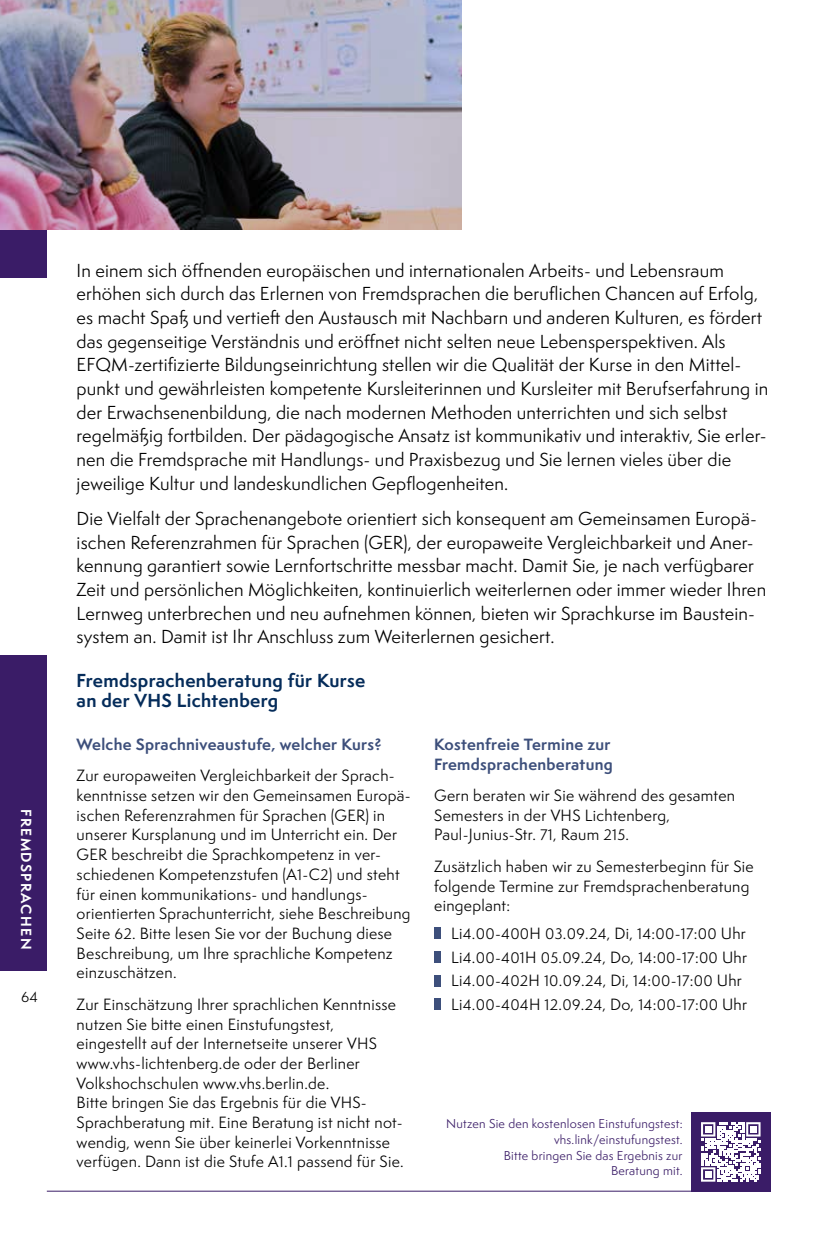
<style>
.page{position:relative;width:830px;height:1255px;background:#fff}
.page>*{position:absolute;margin:0;border:0;box-sizing:border-box;transform-origin:0 0}
.t1{font:17.4px/23.7px "Semplicita Pro";letter-spacing:.01em;color:#000}
.t2{font:700 17.4px/19.6px "Semplicita Pro";letter-spacing:.02em;color:#052c5a}
.t3{font:15px/19.6px "Semplicita Pro";letter-spacing:.02em;color:#000}
.t4{font:700 15px/19.6px "Semplicita Pro";letter-spacing:.02em;color:#3d4f7b}
.t5{font:14.1px/23.5px "Semplicita Pro";letter-spacing:.02em;color:#000}
.t6{font:700 13.5px "Semplicita Pro";letter-spacing:.1em;color:#fff}
.t7{font:13.5px "Semplicita Pro";color:#000}
.t8{font:11.85px/15.8px "Semplicita Pro";letter-spacing:.02em;color:#3a1c67;text-align:right}
.s1{font-weight:700;color:#3d4f7b}
.s2{font-size:14.1px}
.s3{font-size:15px}
</style>
<div class="page">
<div style="left:0;top:230px;width:47px;height:47px;background:#3a1c67"></div>
<img style="left:0;top:0;width:461px;height:230px">
<div style="left:690px;top:1112px;width:80px;height:79px;background:#3a1c67"></div>
<svg style="left:701px;top:1122px;width:59px;height:59px"></svg>
<div style="left:704px;top:1171px;width:7px;height:6px;background:#fff"></div>
<hr style="left:47px;top:1190px;width:723px;height:1px;background:#3a1c67">
<div style="left:434px;top:927px;width:6px;height:11px;background:#3d4f7b"></div>
<div style="left:434px;top:951px;width:6px;height:11px;background:#3d4f7b"></div>
<div style="left:434px;top:974px;width:6px;height:12px;background:#3d4f7b"></div>
<div style="left:434px;top:998px;width:6px;height:11px;background:#3d4f7b"></div>
<div style="left:0;top:655px;width:47px;height:315px;background:#3a1c67"></div>
<p class="t6" style="left:36px;top:809px;width:142px;rotate:90deg">FREMDSPRACHEN</p>
<p class="t7" style="left:21px;top:987px;width:18px">64</p>
<p class="t1" style="left:77px;top:258px;width:693px">In einem sich öffnenden europäischen und internationalen Arbeits- und Lebensraum erhöhen sich durch das Erlernen von Fremdsprachen die beruflichen Chancen auf Erfolg, es macht Spaß und vertieft den Austausch mit Nachbarn und anderen Kulturen, es fördert das gegenseitige Verständnis und eröffnet nicht selten neue Lebensperspektiven. Als EFQM-zertifizierte Bildungseinrichtung stellen wir die Qualität der Kurse in den Mittel&shy;punkt und gewährleisten kompetente Kursleiterinnen und Kursleiter mit Berufserfahrung in der Erwachsenenbildung, die nach modernen Methoden unterrichten und sich selbst regelmäßig fortbilden. Der pädagogische Ansatz ist kommunikativ und interaktiv, Sie erler&shy;nen die Fremdsprache mit Handlungs- und Praxisbezug und Sie lernen vieles über die jeweilige Kultur und landeskundlichen Gepflogenheiten.</p>
<p class="t1" style="left:77px;top:506px;width:690px">Die Vielfalt der Sprachenangebote orientiert sich konsequent am Gemeinsamen Europä&shy;ischen Referenzrahmen für Sprachen (GER), der europaweite Vergleichbarkeit und Aner&shy;kennung garantiert sowie Lernfortschritte messbar macht. Damit Sie, je nach verfügbarer Zeit und persönlichen Möglichkeiten, kontinuierlich weiterlernen oder immer wieder Ihren Lernweg unterbrechen und neu aufnehmen können, bieten wir Sprachkurse im Baustein&shy;system an. Damit ist Ihr Anschluss zum Weiterlernen gesichert.</p>
<p class="t2" style="left:77px;top:670px;width:290px">Fremdsprachenberatung für Kurse an der VHS Lichtenberg</p>
<p class="t3" style="left:77px;top:728px;width:319px;line-height:31.5px"><span class="s1">welche Sprachniveaustufe, welcher Kurs?<br></span>Zur europaweiten Vergleichbarkeit der Sprach-</p>
<p class="t3" style="left:77px;top:785px;width:335px">kenntnisse setzen wir den Gemeinsamen Europä&shy;ischen Referenzrahmen für Sprachen (GER) in unserer Kursplanung und im Unterricht ein. Der GER beschreibt die Sprachkompetenz in ver&shy;schiedenen Kompetenzstufen (A<span class="s2">1</span>-C<span class="s2">2</span>) und steht für einen kommunikations- und handlungs - orientierten Sprachunterricht, siehe Beschreibung Seite <span class="s2">62</span>. Bitte lesen Sie vor der Buchung diese Beschreibung, um Ihre sprachliche Kompetenz einzuschätzen.</p>
<p class="t3" style="left:77px;top:994px;width:328px">Zur Einschätzung Ihrer sprachlichen Kenntnisse nutzen Sie bitte einen Einstufungstest, eingestellt auf der Internetseite unserer VHS www.vhs-lichtenberg.de oder der Berliner Volkshochschulen www.vhs.berlin.de.<br>Bitte bringen Sie das Ergebnis für die VHS-Sprachberatung mit. Eine Beratung ist nicht not&shy;wendig, wenn Sie über keinerlei Vorkenntnisse verfügen. Dann ist die Stufe A<span class="s2">1</span>.<span class="s2">1</span> passend für Sie.</p>
<p class="t4" style="left:434px;top:734px;width:180px">Kostenfreie termine zur<br>Fremdsprachenberatung</p>
<p class="t3" style="left:434px;top:785px;width:302px">Gern beraten wir Sie während des gesamten<br>Semesters in der VHS Lichtenberg,<br>Paul-Junius-Str. <span class="s2">71</span>, Raum <span class="s2">215</span>.</p>
<p class="t3" style="left:434px;top:856px;width:321px">Zusätzlich haben wir zu Semesterbeginn für Sie folgende Termine zur Fremdsprachenberatung eingeplant:</p>
<p class="t5" style="left:451px;top:921px;width:297px"><span class="s3">Li</span>4<span class="s3">.</span>00<span class="s3">-</span>400<span class="s3">H</span> 03<span class="s3">.</span>09<span class="s3">.</span>24<span class="s3">, Di,</span> 14<span class="s3">:</span>00<span class="s3">-</span>17<span class="s3">:</span>00 <span class="s3">Uhr Li</span>4<span class="s3">.</span>00<span class="s3">-</span>401<span class="s3">H</span> 05<span class="s3">.</span>09<span class="s3">.</span>24<span class="s3">, Do,</span> 14<span class="s3">:</span>00<span class="s3">-</span>17<span class="s3">:</span>00 <span class="s3">Uhr Li</span>4<span class="s3">.</span>00<span class="s3">-</span>402<span class="s3">H</span> 10<span class="s3">.</span>09<span class="s3">.</span>24<span class="s3">, Di,</span> 14<span class="s3">:</span>00<span class="s3">-</span>17<span class="s3">:</span>00 <span class="s3">Uhr Li</span>4<span class="s3">.</span>00<span class="s3">-</span>404<span class="s3">H</span> 12<span class="s3">.</span>09<span class="s3">.</span>24<span class="s3">, Do,</span> 14<span class="s3">:</span>00<span class="s3">-</span>17<span class="s3">:</span>00 <span class="s3">Uhr</span></p>
<p class="t8" style="left:446px;top:1115px;width:238px">Nutzen Sie den kostenlosen Einstufungstest: vhs.link/einstufungstest.<br>Bitte bringen Sie das Ergebnis zur<br>Beratung mit.</p>
</div>
